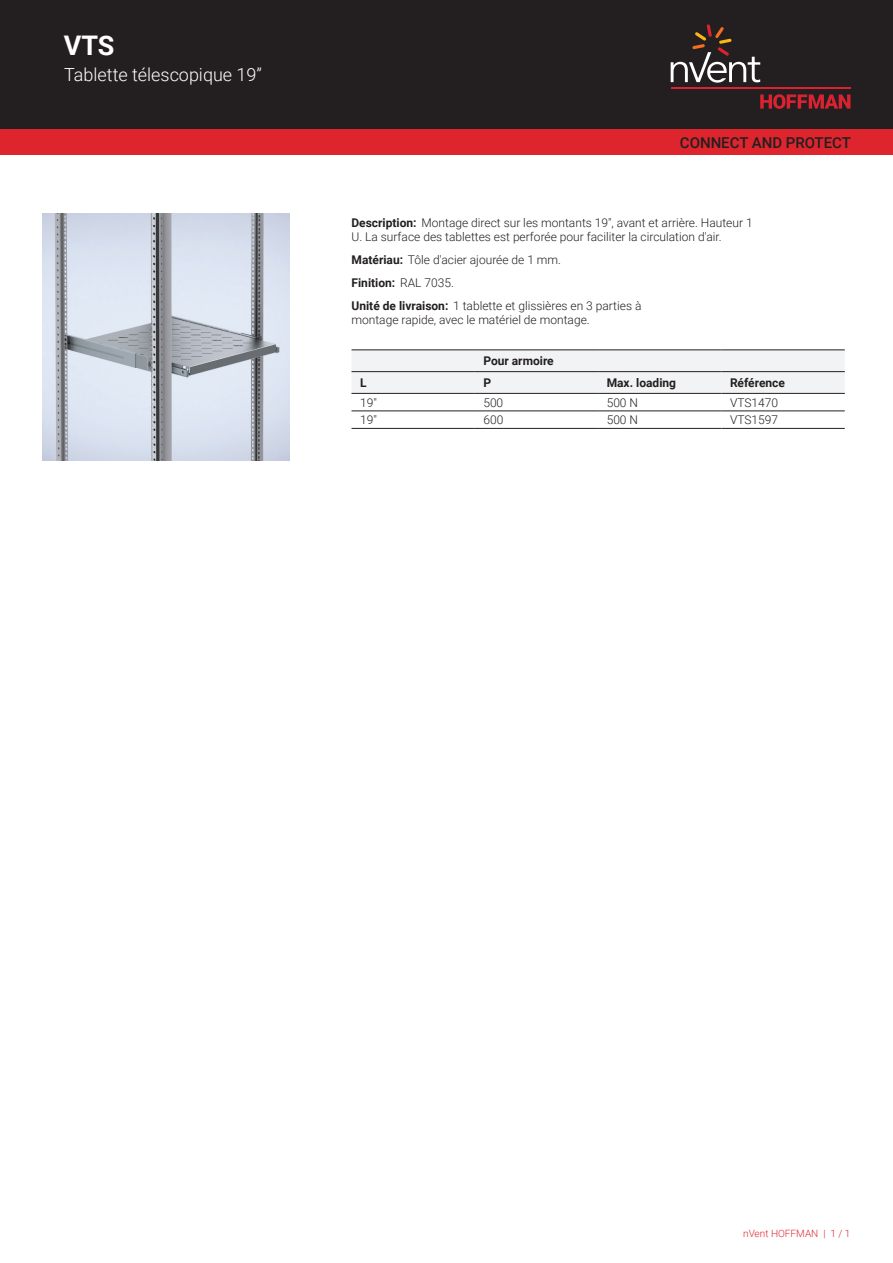
<style>
.page{position:relative;width:893px;height:1263px;background:#fff}
.page>*{position:absolute;margin:0;border:0;box-sizing:border-box;transform-origin:0 0}
.t1{font:700 27px "Roboto";color:#fff}
.t2{font:300 18px "Roboto";color:#fff}
.t3{font:500 15px "Roboto";color:#231f20}
.t4{font:300 12px/23px "Roboto";color:#231f20}
.t5{font:700 12px "Roboto";color:#231f20}
.t6{font:300 10.05px "Roboto";color:#de252e}
.s1{font-weight:700}
</style>
<div class="page">
<div style="left:0;top:0;width:893px;height:129px;background:#231f20"></div>
<svg style="left:760px;top:94px;width:90px;height:15px"></svg>
<hr style="left:671px;top:88px;width:179px;height:1px;background:#db2230">
<svg style="left:671px;top:24px;width:89px;height:59px"></svg>
<div style="left:0;top:129px;width:893px;height:26px;background:#de252e"></div>
<div style="left:351px;top:351px;width:494px;height:42px;background:#f2f3f4"></div>
<hr style="left:351px;top:350px;width:124px;height:1px;background:#231f20">
<hr style="left:475px;top:350px;width:123px;height:1px;background:#231f20">
<hr style="left:598px;top:350px;width:123px;height:1px;background:#231f20">
<hr style="left:721px;top:350px;width:124px;height:1px;background:#231f20">
<hr style="left:351px;top:411px;width:124px;height:1px;background:#231f20">
<hr style="left:475px;top:411px;width:123px;height:1px;background:#231f20">
<hr style="left:598px;top:411px;width:123px;height:1px;background:#231f20">
<hr style="left:721px;top:411px;width:124px;height:1px;background:#231f20">
<hr style="left:351px;top:428px;width:124px;height:1px;background:#231f20">
<hr style="left:475px;top:428px;width:123px;height:1px;background:#231f20">
<hr style="left:598px;top:428px;width:123px;height:1px;background:#231f20">
<hr style="left:721px;top:428px;width:124px;height:1px;background:#231f20">
<hr style="left:351px;top:371px;width:124px;height:1px;background:#231f20">
<hr style="left:475px;top:371px;width:123px;height:1px;background:#231f20">
<hr style="left:598px;top:371px;width:123px;height:1px;background:#231f20">
<hr style="left:721px;top:371px;width:124px;height:1px;background:#231f20">
<hr style="left:351px;top:393px;width:124px;height:1px;background:#231f20">
<hr style="left:475px;top:393px;width:123px;height:1px;background:#231f20">
<hr style="left:598px;top:393px;width:123px;height:1px;background:#231f20">
<hr style="left:721px;top:393px;width:124px;height:1px;background:#231f20">
<img style="left:43px;top:213px;width:246px;height:247px">
<h1 class="t1" style="left:64px;top:27px;width:52px">VTS</h1>
<h2 class="t2" style="left:64px;top:62px;width:199px">Tablette télescopique 19”</h2>
<p class="t3" style="left:680px;top:132px;width:173px">CONNECT AND PROTECT</p>
<p class="t4" style="left:351px;top:215px;width:403px;line-height:14.4px"><span class="s1">Description:</span> Montage direct sur les montants 19", avant et arrière. Hauteur 1<br>U. La surface des tablettes est perforée pour faciliter la circulation d'air.</p>
<p class="t4" style="left:351px;top:248px;width:291px"><span class="s1">Matériau:</span> Tôle d'acier ajourée de 1 mm.<br><span class="s1">Finition:</span> RAL 7035.<br><span class="s1">Unité de livraison:</span> 1 tablette et glissières en 3 parties à</p>
<p class="t4" style="left:351px;top:308px;width:240px">montage rapide, avec le matériel de montage.</p>
<p class="t5" style="left:483px;top:353px;width:72px">Pour armoire</p>
<p class="t5" style="left:360px;top:374px;width:8px">L</p>
<p class="t5" style="left:483px;top:374px;width:9px">P</p>
<p class="t5" style="left:607px;top:374px;width:71px">Max. loading</p>
<p class="t5" style="left:730px;top:374px;width:57px">Référence</p>
<p class="t4" style="left:360px;top:390px;width:18px">19"</p>
<p class="t4" style="left:483px;top:390px;width:21px">500</p>
<p class="t4" style="left:607px;top:390px;width:33px">500 N</p>
<p class="t4" style="left:730px;top:390px;width:50px">VTS1470</p>
<p class="t4" style="left:360px;top:408px;width:18px">19"</p>
<p class="t4" style="left:483px;top:408px;width:21px">600</p>
<p class="t4" style="left:607px;top:408px;width:33px">500 N</p>
<p class="t4" style="left:730px;top:408px;width:50px">VTS1597</p>
<p class="t6" style="left:743px;top:1226px;width:109px">nVent HOFFMAN | 1 / 1</p>
</div>
